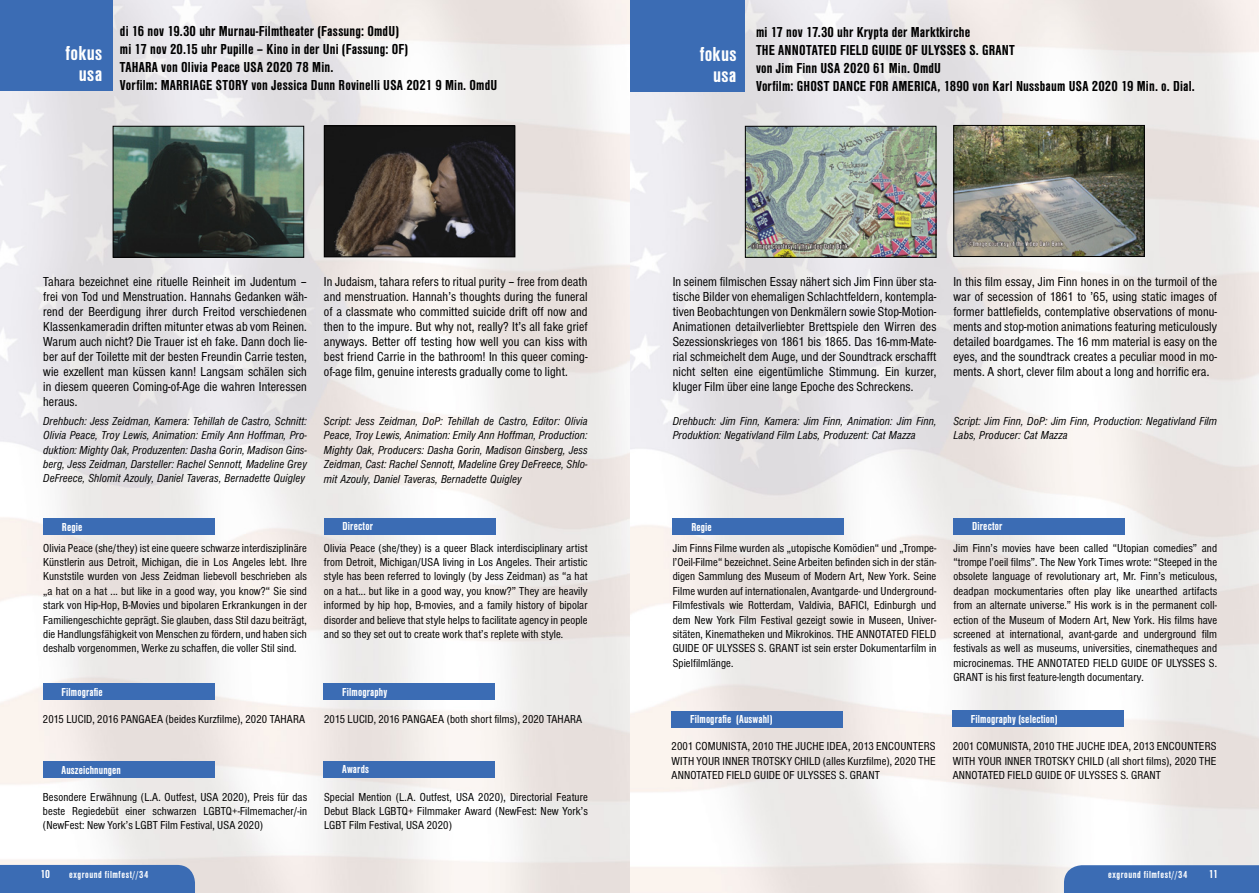
<style>
.page{position:relative;width:1259px;height:893px;background:#fff}
.page>*{position:absolute;margin:0;border:0;box-sizing:border-box;transform-origin:0 0}
.t1{font:21px/21px "Sans Cd CE Bold";letter-spacing:.015em;color:#fff;text-align:right;scale:1.05 1}
.t2{font:15px/18px "Sans Cd CE Bold";letter-spacing:.01em;color:#000;scale:1.05 1}
.t3{font:condensed 13.5px/15px "Sans";letter-spacing:.01em;color:#000;text-align:justify}
.t4{font:12px/14.4px "Sans Cd Turk Regular";letter-spacing:.01em;color:#000;text-align:justify}
.t5{font:12px/14.4px "Sans Cd Turk Italic";letter-spacing:.01em;color:#000;text-align:justify}
.t6{font:700 condensed 12px "Sans";letter-spacing:.01em;color:#fff}
.t7{font:700 condensed 10.5px "Sans";letter-spacing:.05em;color:#fff}
</style>
<div class="page">
<img style="left:0;top:0;width:1259px;height:893px">
<div style="left:0;top:0;width:112px;height:90px;background:#3b6cb4"></div>
<img style="left:115px;top:128px;width:187px;height:128px">
<div style="left:113px;top:126px;width:191px;height:132px;border:1px solid #000"></div>
<div style="left:43px;top:518px;width:172px;height:17px;background:#3b6cb4"></div>
<div style="left:324px;top:518px;width:171px;height:16px;background:#3b6cb4"></div>
<div style="left:0;top:865px;width:195px;height:28px;background:#3b6cb4"></div>
<img style="left:955px;top:127px;width:187px;height:128px">
<div style="left:953px;top:125px;width:191px;height:132px;border:1px solid #000"></div>
<img style="left:747px;top:128px;width:187px;height:128px">
<div style="left:745px;top:126px;width:191px;height:132px;border:1px solid #000"></div>
<div style="left:672px;top:518px;width:172px;height:17px;background:#3b6cb4"></div>
<div style="left:953px;top:518px;width:172px;height:16px;background:#3b6cb4"></div>
<img style="left:326px;top:127px;width:187px;height:128px">
<div style="left:324px;top:125px;width:191px;height:132px;border:1px solid #000"></div>
<div style="left:1064px;top:865px;width:195px;height:28px;background:#3b6cb4"></div>
<div style="left:630px;top:0;width:115px;height:91px;background:#3b6cb4"></div>
<div style="left:43px;top:683px;width:171px;height:17px;background:#3b6cb4"></div>
<div style="left:323px;top:683px;width:172px;height:16px;background:#3b6cb4"></div>
<div style="left:43px;top:761px;width:171px;height:17px;background:#3b6cb4"></div>
<div style="left:323px;top:761px;width:172px;height:16px;background:#3b6cb4"></div>
<div style="left:671px;top:711px;width:172px;height:16px;background:#3b6cb4"></div>
<div style="left:952px;top:710px;width:171px;height:17px;background:#3b6cb4"></div>
<h1 class="t1" style="left:65px;top:43px;width:37px">fokus usa</h1>
<p class="t2" style="left:120px;top:22px;width:361px">di 16 nov 19.30 uhr Murnau-Filmtheater (Fassung: OmdU)<br>mi 17 nov 20.15 uhr Pupille – Kino in der Uni (Fassung: OF)<br>TAHARA von Olivia Peace USA 2020 78 Min.<br>Vorfilm: MARRIAGE STORY von Jessica Dunn Rovinelli USA 2021 9 Min. OmdU</p>
<p class="t3" style="left:43px;top:274px;width:265px">Tahara bezeichnet eine rituelle Reinheit im Judentum – frei von Tod und Menstruation. Hannahs Gedanken wäh&shy;rend der Beerdigung ihrer durch Freitod verschiedenen Klassenkameradin driften mitunter etwas ab vom Reinen.<br>Warum auch nicht? Die Trauer ist eh fake. Dann doch lie&shy;ber auf der Toilette mit der besten Freundin Carrie testen, wie exzellent man küssen kann! Langsam schälen sich in diesem queeren Coming-of-Age die wahren Interessen heraus.</p>
<p class="t5" style="left:43px;top:414px;width:265px">Drehbuch: Jess Zeidman, Kamera: Tehillah de Castro, Schnitt:<br>Olivia Peace, Troy Lewis, Animation: Emily Ann Hoffman, Pro&shy;duktion: Mighty Oak, Produzenten: Dasha Gorin, Madison Gins&shy;berg, Jess Zeidman, Darsteller: Rachel Sennott, Madeline Grey DeFreece, Shlomit Azouly, Daniel Taveras, Bernadette Quigley</p>
<p class="t3" style="left:324px;top:274px;width:265px">In Judaism, tahara refers to ritual purity – free from death and menstruation. Hannah’s thoughts during the funeral of a classmate who committed suicide drift off now and then to the impure. But why not, really? It’s all fake grief anyways. Better off testing how well you can kiss with best friend Carrie in the bathroom! In this queer coming&shy;of-age film, genuine interests gradually come to light.</p>
<p class="t5" style="left:324px;top:414px;width:265px">Script: Jess Zeidman, DoP: Tehillah de Castro, Editor: Olivia Peace, Troy Lewis, Animation: Emily Ann Hoffman, Production:<br>Mighty Oak, Producers: Dasha Gorin, Madison Ginsberg, Jess Zeidman, Cast: Rachel Sennott, Madeline Grey DeFreece, Shlo&shy;mit Azouly, Daniel Taveras, Bernadette Quigley</p>
<p class="t6" style="left:62px;top:520px;width:22px">Regie</p>
<p class="t6" style="left:343px;top:520px;width:32px">Director</p>
<p class="t4" style="left:43px;top:541px;width:265px">Olivia Peace (she/they) ist eine queere schwarze interdisziplinäre Künstlerin aus Detroit, Michigan, die in Los Angeles lebt. Ihre Kunststile wurden von Jess Zeidman liebevoll beschrieben als „a hat on a hat ... but like in a good way, you know?“ Sie sind stark von Hip-Hop, B-Movies und bipolaren Erkrankungen in der Familiengeschichte geprägt. Sie glauben, dass Stil dazu beiträgt, die Handlungsfähigkeit von Menschen zu fördern, und haben sich deshalb vorgenommen, Werke zu schaffen, die voller Stil sind.</p>
<p class="t4" style="left:324px;top:541px;width:265px">Olivia Peace (she/they) is a queer Black interdisciplinary artist from Detroit, Michigan/USA living in Los Angeles. Their artistic style has been referred to lovingly (by Jess Zeidman) as “a hat on a hat... but like in a good way, you know?” They are heavily informed by hip hop, B-movies, and a family history of bipolar disorder and believe that style helps to facilitate agency in people and so they set out to create work that’s replete with style.</p>
<p class="t6" style="left:61px;top:685px;width:43px">Filmografie</p>
<p class="t6" style="left:342px;top:685px;width:46px">Filmography</p>
<p class="t4" style="left:43px;top:712px;width:264px">2015 LUCID, 2016 PANGAEA (beides Kurzfilme), 2020 TAHARA</p>
<p class="t4" style="left:324px;top:712px;width:260px">2015 LUCID, 2016 PANGAEA (both short films), 2020 TAHARA</p>
<p class="t6" style="left:61px;top:763px;width:61px">Auszeichnungen</p>
<p class="t6" style="left:342px;top:763px;width:28px">Awards</p>
<p class="t4" style="left:43px;top:790px;width:266px">Besondere Erwähnung (L.A. Outfest, USA 2020), Preis für das beste Regiedebüt einer schwarzen LGBTQ+-Filmemacher/-in (NewFest: New York’s LGBT Film Festival, USA 2020)</p>
<p class="t4" style="left:324px;top:790px;width:265px">Special Mention (L.A. Outfest, USA 2020), Directorial Feature Debut Black LGBTQ+ Filmmaker Award (NewFest: New York’s LGBT Film Festival, USA 2020)</p>
<p class="t6" style="left:41px;top:867px;width:11px">10</p>
<p class="t7" style="left:69px;top:868px;width:81px">exground filmfest//34</p>
<h1 class="t1" style="left:699px;top:44px;width:37px">fokus usa</h1>
<p class="t2" style="left:756px;top:23px;width:419px">mi 17 nov 17.30 uhr Krypta der Marktkirche<br>THE ANNOTATED FIELD GUIDE OF ULYSSES S. GRANT<br>von Jim Finn USA 2020 61 Min. OmdU<br>Vorfilm: GHOST DANCE FOR AMERICA, 1890 von Karl Nussbaum USA 2020 19 Min. o. Dial.</p>
<p class="t3" style="left:672px;top:274px;width:265px">In seinem filmischen Essay nähert sich Jim Finn über sta&shy;tische Bilder von ehemaligen Schlachtfeldern, kontempla&shy;tiven Beobachtungen von Denkmälern sowie Stop-Motion-Animationen detailverliebter Brettspiele den Wirren des Sezessionskrieges von 1861 bis 1865. Das 16-mm-Mate&shy;rial schmeichelt dem Auge, und der Soundtrack erschafft nicht selten eine eigentümliche Stimmung. Ein kurzer, kluger Film über eine lange Epoche des Schreckens.</p>
<p class="t5" style="left:672px;top:414px;width:265px">Drehbuch: Jim Finn, Kamera: Jim Finn, Animation: Jim Finn,<br>Produktion: Negativland Film Labs, Produzent: Cat Mazza</p>
<p class="t3" style="left:953px;top:274px;width:265px">In this film essay, Jim Finn hones in on the turmoil of the war of secession of 1861 to ’65, using static images of former battlefields, contemplative observations of monu&shy;ments and stop-motion animations featuring meticulously detailed boardgames. The 16 mm material is easy on the eyes, and the soundtrack creates a peculiar mood in mo&shy;ments. A short, clever film about a long and horrific era.</p>
<p class="t5" style="left:953px;top:414px;width:265px">Script: Jim Finn, DoP: Jim Finn, Production: Negativland Film<br>Labs, Producer: Cat Mazza</p>
<p class="t6" style="left:691px;top:520px;width:22px">Regie</p>
<p class="t6" style="left:972px;top:520px;width:32px">Director</p>
<p class="t4" style="left:672px;top:541px;width:265px">Jim Finns Filme wurden als „utopische Komödien“ und „Trompe&shy;l’Oeil-Filme“ bezeichnet. Seine Arbeiten befinden sich in der stän&shy;digen Sammlung des Museum of Modern Art, New York. Seine Filme wurden auf internationalen, Avantgarde- und Underground-Filmfestivals wie Rotterdam, Valdivia, BAFICI, Edinburgh und dem New York Film Festival gezeigt sowie in Museen, Univer&shy;sitäten, Kinematheken und Mikrokinos. THE ANNOTATED FIELD GUIDE OF ULYSSES S. GRANT ist sein erster Dokumentarfilm in Spielfilmlänge.</p>
<p class="t4" style="left:953px;top:541px;width:265px">Jim Finn’s movies have been called “Utopian comedies” and “trompe l’oeil films”. The New York Times wrote: “Steeped in the obsolete language of revolutionary art, Mr. Finn’s meticulous, deadpan mockumentaries often play like unearthed artifacts from an alternate universe.” His work is in the permanent coll&shy;ection of the Museum of Modern Art, New York. His films have screened at international, avant-garde and underground film festivals as well as museums, universities, cinematheques and microcinemas. THE ANNOTATED FIELD GUIDE OF ULYSSES S.<br>GRANT is his first feature-length documentary.</p>
<p class="t6" style="left:690px;top:713px;width:84px">Filmografie (Auswahl)</p>
<p class="t6" style="left:971px;top:712px;width:88px">Filmography (selection)</p>
<p class="t4" style="left:671px;top:739px;width:266px">2001 COMUNISTA, 2010 THE JUCHE IDEA, 2013 ENCOUNTERS WITH YOUR INNER TROTSKY CHILD (alles Kurzfilme), 2020 THE ANNOTATED FIELD GUIDE OF ULYSSES S. GRANT</p>
<p class="t4" style="left:952px;top:739px;width:265px">2001 COMUNISTA, 2010 THE JUCHE IDEA, 2013 ENCOUNTERS WITH YOUR INNER TROTSKY CHILD (all short films), 2020 THE ANNOTATED FIELD GUIDE OF ULYSSES S. GRANT</p>
<p class="t7" style="left:1108px;top:868px;width:81px">exground filmfest//34</p>
<p class="t6" style="left:1209px;top:867px;width:10px">11</p>
</div>
